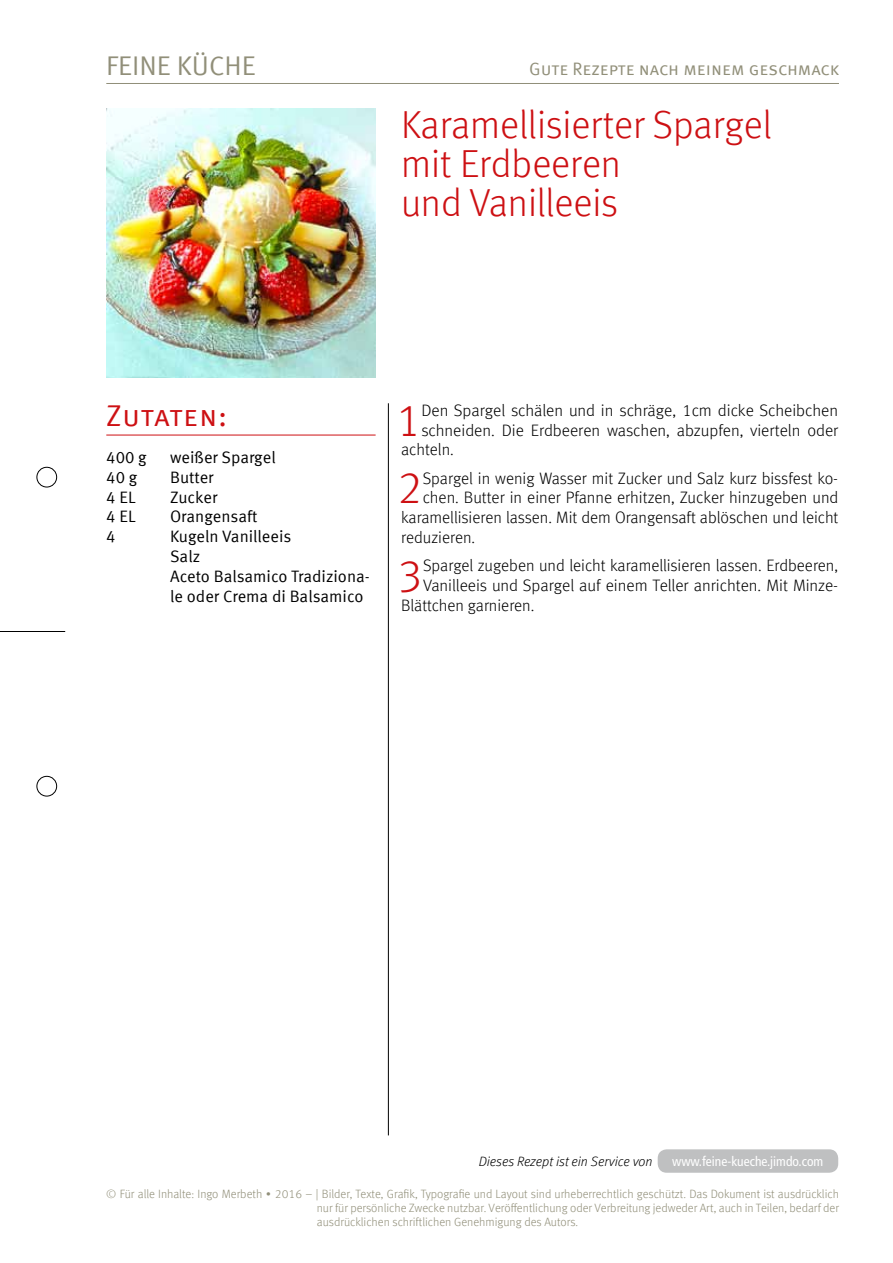
<style>
.page{position:relative;width:893px;height:1263px;background:#fff}
.page>*{position:absolute;margin:0;border:0;box-sizing:border-box;transform-origin:0 0}
.t1{font:300 45.3px "Meta Offc";color:#cd1013}
.t2{font:300 39px/39px "Meta Offc";color:#cd1013}
.t3{font:30px "Meta Sc Offc Norm";letter-spacing:.01em;color:#cd1013}
.t4{font:27px "Meta Sc Offc Norm";color:#918f79}
.t5{font:18px "Meta Sc Offc Norm";letter-spacing:-.005em;color:#918f79}
.t6{font:300 16.5px "Meta Offc";color:#000}
.t7{font:16.5px/19.8px "Meta Offc Norm";color:#000}
.t8{font:italic 300 13.5px "Meta Offc";color:#000}
.t9{font:condensed 13.5px "Frutiger LT Std";color:#fff}
.t10{font:300 12px/14.4px "Meta Offc";color:#918f79;text-align:justify}
</style>
<div class="page">
<hr style="left:106px;top:83px;width:733px;height:1px;background:#918f79">
<div style="left:37px;top:467px;width:20px;height:20px;border:1px solid #000;border-radius:50%"></div>
<div style="left:37px;top:776px;width:20px;height:20px;border:1px solid #000;border-radius:50%"></div>
<hr style="left:0;top:631px;width:65px;height:1px;background:#000">
<div style="left:658px;top:1149px;width:180px;height:24px;background:#bfc0c1;border-radius:9px"></div>
<hr style="left:388px;top:403px;width:1px;height:732px;background:#000">
<hr style="left:106px;top:435px;width:270px;height:1px;background:#cd1013">
<img style="left:106px;top:108px;width:270px;height:270px">
<h3 class="t4" style="left:106px;top:50px;width:151px">FEINE KÜCHE</h3>
<p class="t5" style="left:529px;top:58px;width:311px">Gute Rezepte nach meinem geschmack</p>
<h2 class="t2" style="left:401px;top:106px;width:372px">Karamellisierter Spargel mit Erdbeeren<br>und Vanilleeis</h2>
<h3 class="t3" style="left:106px;top:398px;width:122px">Zutaten:</h3>
<p class="t7" style="left:106px;top:448px;width:42px">400 g</p>
<p class="t7" style="left:170px;top:448px;width:107px">weißer Spargel</p>
<p class="t7" style="left:106px;top:468px;width:33px">40 g</p>
<p class="t7" style="left:170px;top:468px;width:45px">Butter</p>
<p class="t7" style="left:106px;top:487px;width:31px">4 EL</p>
<p class="t7" style="left:170px;top:487px;width:49px">Zucker</p>
<p class="t7" style="left:106px;top:507px;width:31px">4 EL</p>
<p class="t7" style="left:170px;top:507px;width:89px">Orangensaft</p>
<p class="t7" style="left:106px;top:527px;width:11px">4</p>
<p class="t7" style="left:170px;top:527px;width:201px">Kugeln Vanilleeis<br>Salz<br>Aceto Balsamico Tradiziona&shy;le oder Crema di Balsamico</p>
<h1 class="t1" style="left:395px;top:394px;width:27px">1</h1>
<p class="t6" style="left:421px;top:401px;width:418px">Den Spargel schälen und in schräge, 1cm dicke Scheibchen</p>
<p class="t6" style="left:421px;top:420px;width:418px">schneiden. Die Erdbeeren waschen, abzupfen, vierteln oder</p>
<p class="t6" style="left:401px;top:440px;width:54px">achteln.</p>
<h1 class="t1" style="left:397px;top:462px;width:27px">2</h1>
<p class="t6" style="left:423px;top:468px;width:417px">Spargel in wenig Wasser mit Zucker und Salz kurz bissfest ko-</p>
<p class="t6" style="left:423px;top:488px;width:417px">chen. Butter in einer Pfanne erhitzen, Zucker hinzugeben und</p>
<p class="t6" style="left:401px;top:508px;width:439px">karamellisieren lassen. Mit dem Orangensaft ablöschen und leicht</p>
<p class="t6" style="left:401px;top:528px;width:76px">reduzieren.</p>
<h1 class="t1" style="left:397px;top:550px;width:27px">3</h1>
<p class="t6" style="left:423px;top:556px;width:417px">Spargel zugeben und leicht karamellisieren lassen. Erdbeeren,</p>
<p class="t6" style="left:423px;top:576px;width:417px">Vanilleeis und Spargel auf einem Teller anrichten. Mit Minze-</p>
<p class="t6" style="left:401px;top:596px;width:135px">Blättchen garnieren.</p>
<p class="t8" style="left:479px;top:1154px;width:175px">Dieses Rezept ist ein Service von</p>
<p class="t9" style="left:672px;top:1153px;width:153px">www.feine-kueche.jimdo.com</p>
<p class="t10" style="left:317px;top:1186px;width:524px;text-indent:-210px">© Für alle Inhalte: Ingo Merbeth ∙ 2016 – | Bilder, Texte, Grafik, Typografie und Layout sind urheberrechtlich geschützt. Das Dokument ist ausdrücklich nur für persönliche Zwecke nutzbar. Veröffentlichung oder Verbreitung jedweder Art, auch in Teilen, bedarf der ausdrücklichen schriftlichen Genehmigung des Autors.</p>
</div>
